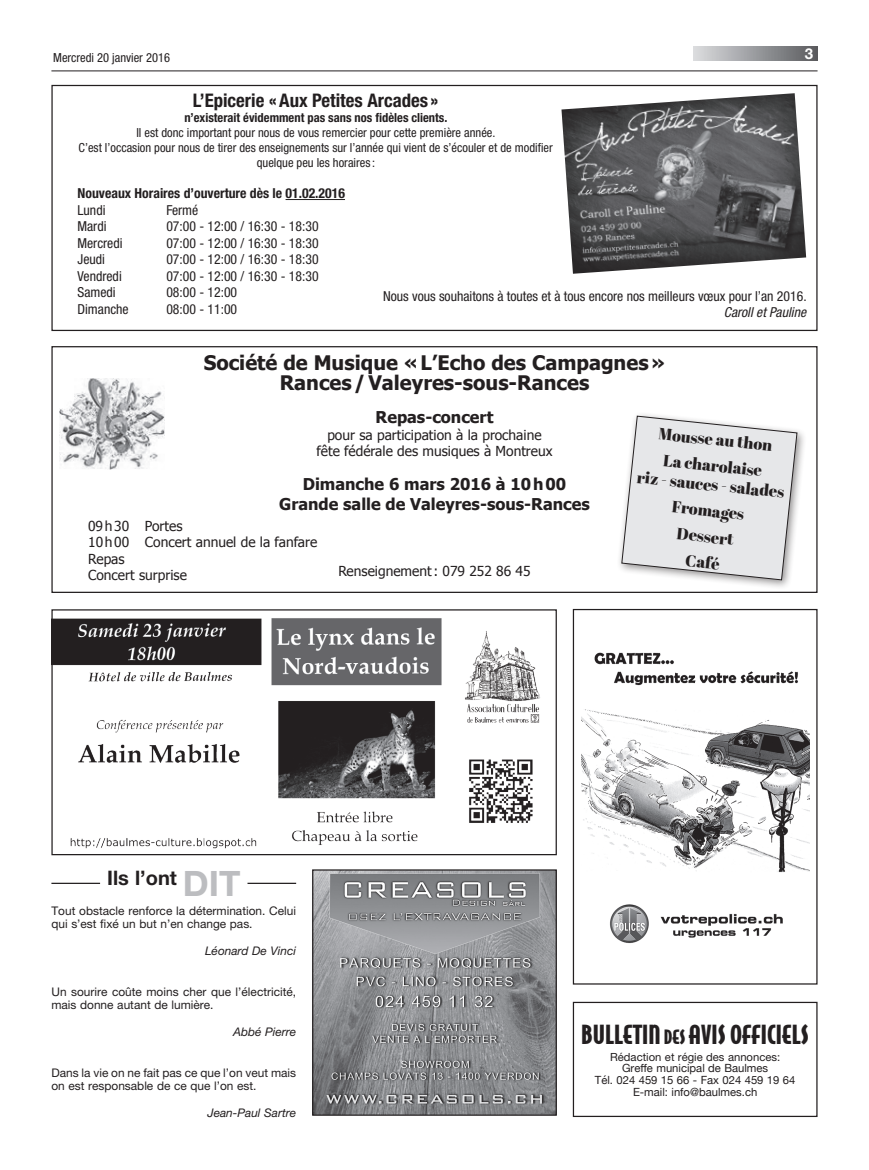
<style>
.page{position:relative;width:869px;height:1170px;background:#fff}
.page>*{position:absolute;margin:0;border:0;box-sizing:border-box;transform-origin:0 0}
.t1{font:700 35px "Helvetica Neue LT Pro";color:#bcbdc0}
.t2{font:25px "Bodega Sans Black Oldstyle";color:#231f20}
.t3{font:700 20px/20px "Tahoma";color:#231f20;text-align:center}
.t4{font:700 20px "Helvetica Neue LT Pro";color:#231f20}
.t5{font:700 condensed 18.75px "Helvetica Neue LT Pro";color:#231f20}
.t6{font:700 16.25px/19.5px "Tahoma";color:#231f20;text-align:center}
.t7{font:16.25px/26px "Abril Fatface";color:#231f20;text-align:center}
.t8{font:700 15px "Helvetica Neue LT Pro";color:#fff}
.t9{font:condensed 13.75px "Helvetica Neue LT Pro";color:#231f20}
.t10{font:13.75px/16.5px "Tahoma";color:#231f20;text-align:center}
.t11{font:700 condensed 13.75px "Helvetica Neue LT Pro";color:#231f20}
.t12{font:italic condensed 13.75px "Helvetica Neue LT Pro";color:#231f20}
.t13{font:condensed 12.5px/15px "Helvetica Neue LT Pro";color:#231f20;text-align:center}
.t14{font:700 condensed 12.5px "Helvetica Neue LT Pro";color:#231f20}
.t15{font:11.88px/13.5px "Helvetica Neue LT Pro";color:#231f20}
.t16{font:italic 11.88px "Helvetica Neue LT Pro";color:#231f20}
.t17{font:11.25px/11.9px "Helvetica Neue";color:#231f20;text-align:center}
.t18{font:11.25px "Helvetica Neue";color:#231f20}
.s1{font-size:18.75px}
</style>
<div class="page">
<svg style="left:693px;top:46px;width:124px;height:14px;background:#9a9b9e"></svg>
<hr style="left:51px;top:71px;width:766px;height:1px;background:#231f20">
<hr style="left:285px;top:199px;width:60px;height:1px;background:#231f20">
<div style="left:51px;top:85px;width:766px;height:246px;border:1px solid #231f20"></div>
<div style="left:51px;top:346px;width:766px;height:247px;border:1px solid #231f20"></div>
<img style="left:561px;top:93px;width:244px;height:181px">
<img style="left:60px;top:378px;width:105px;height:91px">
<div style="left:616px;top:411px;width:190px;height:179px;background:#231f20;opacity:.5"></div>
<svg style="left:621px;top:415px;width:176px;height:165px;background:#e2e3e5"></svg>
<img style="left:581px;top:652px;width:227px;height:291px">
<div style="left:572px;top:609px;width:245px;height:375px;border:1px solid #231f20"></div>
<div style="left:572px;top:1001px;width:245px;height:115px;border:1px solid #231f20"></div>
<hr style="left:51px;top:882px;width:49px;height:1px;background:#231f20">
<hr style="left:247px;top:882px;width:49px;height:1px;background:#231f20">
<img style="left:314px;top:871px;width:240px;height:242px">
<div style="left:312px;top:869px;width:244px;height:246px;border:1px solid #231f20"></div>
<img style="left:53px;top:618px;width:487px;height:231px">
<div style="left:51px;top:609px;width:505px;height:246px;border:1px solid #231f20"></div>
<p class="t13" style="left:53px;top:50px;width:118px">Mercredi 20 janvier 2016</p>
<p class="t8" style="left:804px;top:44px;width:10px">3</p>
<h3 class="t5" style="left:193px;top:89px;width:247px">L’Epicerie «Aux Petites Arcades »</h3>
<p class="t14" style="left:184px;top:110px;width:264px">n’existerait évidemment pas sans nos fidèles clients.</p>
<p class="t13" style="left:79px;top:125px;width:475px">Il est donc important pour nous de vous remercier pour cette première année.<br>C’est l’occasion pour nous de tirer des enseignements sur l’année qui vient de s’écouler et de modifier quelque peu les horaires :</p>
<p class="t11" style="left:77px;top:185px;width:269px">Nouveaux Horaires d’ouverture dès le 01.02.2016</p>
<p class="t9" style="left:77px;top:202px;width:30px">Lundi</p>
<p class="t9" style="left:166px;top:202px;width:33px">Fermé</p>
<p class="t9" style="left:77px;top:218px;width:31px">Mardi</p>
<p class="t9" style="left:166px;top:218px;width:154px">07:00 - 12:00 / 16:30 - 18:30</p>
<p class="t9" style="left:77px;top:235px;width:47px">Mercredi</p>
<p class="t9" style="left:166px;top:235px;width:154px">07:00 - 12:00 / 16:30 - 18:30</p>
<p class="t9" style="left:77px;top:251px;width:29px">Jeudi</p>
<p class="t9" style="left:166px;top:251px;width:154px">07:00 - 12:00 / 16:30 - 18:30</p>
<p class="t9" style="left:77px;top:268px;width:46px">Vendredi</p>
<p class="t9" style="left:166px;top:268px;width:154px">07:00 - 12:00 / 16:30 - 18:30</p>
<p class="t9" style="left:77px;top:284px;width:40px">Samedi</p>
<p class="t9" style="left:166px;top:284px;width:72px">08:00 - 12:00</p>
<p class="t9" style="left:77px;top:301px;width:53px">Dimanche</p>
<p class="t9" style="left:166px;top:301px;width:72px">08:00 - 11:00</p>
<h3 class="t3" style="left:204px;top:351px;width:463px">Société de Musique «L’Echo des Campagnes»<br>Rances/Valeyres-sous-Rances</h3>
<p class="t6" style="left:375px;top:407px;width:119px">Repas-concert</p>
<p class="t10" style="left:316px;top:426px;width:237px">pour sa participation à la prochaine fête fédérale des musiques à Montreux</p>
<p class="t6" style="left:279px;top:473px;width:312px">Dimanche 6 mars 2016 à 10h00<br>Grande salle de Valeyres-sous-Rances</p>
<p class="t9" style="left:383px;top:288px;width:425px">Nous vous souhaitons à toutes et à tous encore nos meilleurs vœux pour l’an 2016.</p>
<p class="t12" style="left:723px;top:304px;width:84px">Caroll et Pauline</p>
<p class="t7" style="left:660px;top:420px;width:116px;rotate:6deg">Mousse au thon<br>La charolaise</p>
<p class="t7" style="left:638px;top:463px;width:149px;rotate:6deg">riz - sauces - salades<br>Fromages<br>Dessert<br>Café</p>
<p class="t10" style="left:88px;top:516px;width:230px;text-align:left">09h30 Portes<br>10h00 Concert annuel de la fanfare<br>Repas<br>Concert surprise</p>
<p class="t10" style="left:338px;top:561px;width:194px">Renseignement: 079 252 86 45</p>
<h1 class="t1" style="left:183px;top:861px;width:59px">DIT</h1>
<h3 class="t4" style="left:107px;top:865px;width:71px">Ils l’ont</h3>
<p class="t15" style="left:51px;top:903px;width:246px">Tout obstacle renforce la détermination. Celui qui s’est fixé un but n’en change pas.</p>
<p class="t16" style="left:205px;top:943px;width:93px">Léonard De Vinci</p>
<p class="t15" style="left:51px;top:984px;width:246px">Un sourire coûte moins cher que l’électricité, mais donne autant de lumière.</p>
<p class="t16" style="left:233px;top:1024px;width:65px">Abbé Pierre</p>
<p class="t15" style="left:51px;top:1065px;width:246px">Dans la vie on ne fait pas ce que l’on veut mais on est responsable de ce que l’on est.</p>
<p class="t16" style="left:207px;top:1105px;width:90px">Jean-Paul Sartre</p>
<h2 class="t2" style="left:581px;top:1017px;width:229px">BULLETIN <span class="s1">DES</span> AVIS OFFICIELS</h2>
<p class="t18" style="left:610px;top:1049px;width:171px">Rédaction et régie des annonces:</p>
<p class="t17" style="left:594px;top:1063px;width:202px">Greffe municipal de Baulmes<br>Tél. 024 459 15 66 - Fax 024 459 19 64<br>E-mail: info@baulmes.ch</p>
</div>
